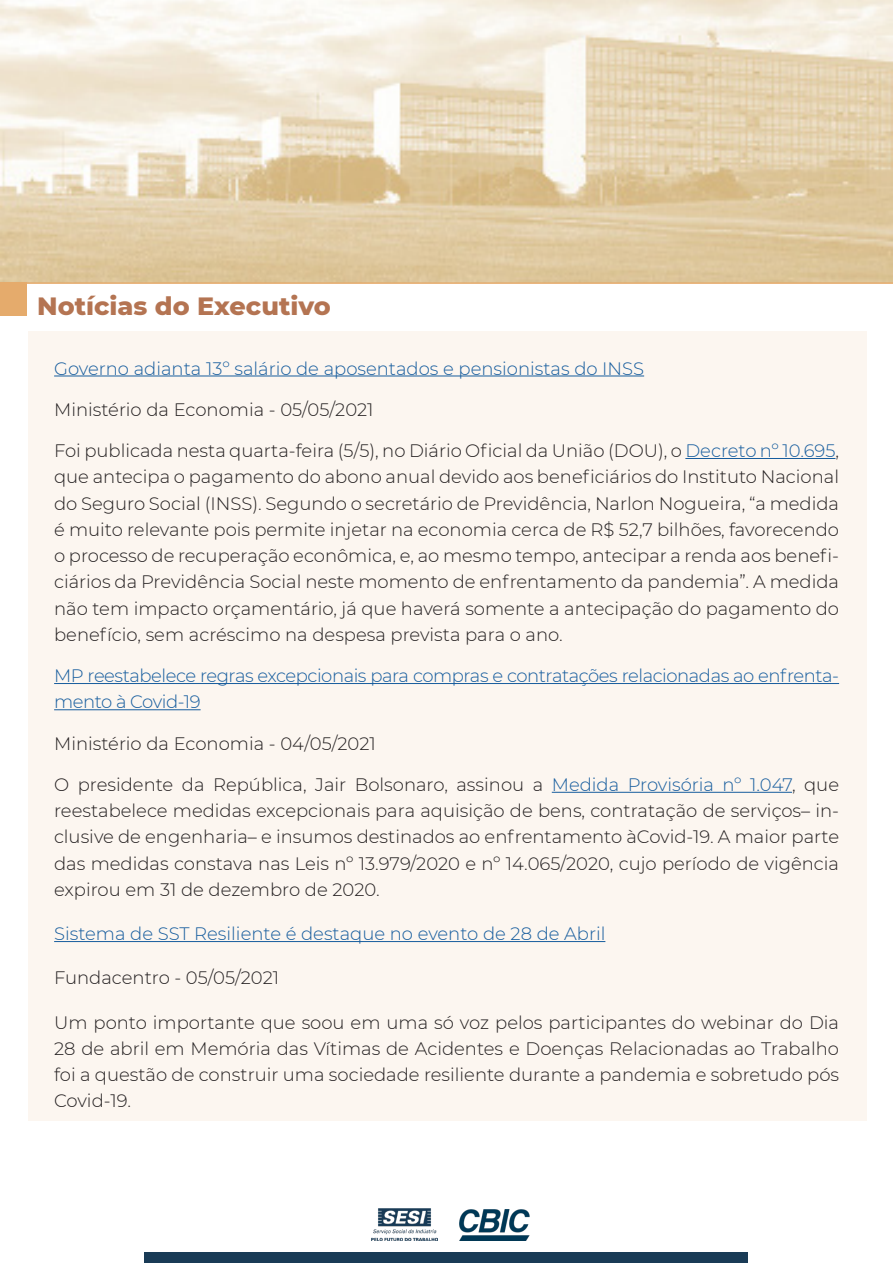
<style>
.page{position:relative;width:893px;height:1263px;background:#fff}
.page>*{position:absolute;margin:0;border:0;box-sizing:border-box;transform-origin:0 0}
.t1{font:800 25.5px "Montserrat";color:#b47452}
.t2{font:300 18px/26.2px "Montserrat";color:#231f20;text-align:justify}
.t3{font:300 18px/26.2px "Montserrat";letter-spacing:-.015em;color:#175d9e}
.s1{color:#175d9e}
</style>
<div class="page">
<div style="left:29px;top:332px;width:838px;height:789px;background:#fcf6f0"></div>
<hr style="left:54px;top:375px;width:590px;height:1px;background:#175d9e">
<hr style="left:685px;top:458px;width:150px;height:1px;background:#175d9e">
<hr style="left:54px;top:683px;width:785px;height:1px;background:#175d9e">
<hr style="left:54px;top:709px;width:147px;height:1px;background:#175d9e">
<hr style="left:552px;top:792px;width:240px;height:1px;background:#175d9e">
<hr style="left:54px;top:941px;width:551px;height:1px;background:#175d9e">
<img style="left:0;top:0;width:893px;height:282px">
<div style="left:0;top:282px;width:27px;height:34px;background:#e5ab6c"></div>
<hr style="left:3px;top:282px;width:890px;height:2px;background:#e5ab6c">
<div style="left:145px;top:1253px;width:603px;height:10px;background:#193b56"></div>
<img style="left:371px;top:1209px;width:66px;height:31px">
<img style="left:459px;top:1209px;width:71px;height:31px">
<p class="t1" style="left:37px;top:287px;width:295px">Notícias do Executivo</p>
<p class="t3" style="left:54px;top:355px;width:591px">Governo adianta 13º salário de aposentados e pensionistas do INSS</p>
<p class="t2" style="left:54px;top:396px;width:321px">Ministério da Economia - 05/05/2021</p>
<p class="t2" style="left:54px;top:437px;width:786px">Foi publicada nesta quarta-feira (5/5), no Diário Oficial da União (DOU), o <span class="s1">Decreto nº 10.695</span>, que antecipa o pagamento do abono anual devido aos beneficiários do Instituto Nacional do Seguro Social (INSS). Segundo o secretário de Previdência, Narlon Nogueira, “a medida é muito relevante pois permite injetar na economia cerca de R$ 52,7 bilhões, favorecendo o processo de recuperação econômica, e, ao mesmo tempo, antecipar a renda aos benefi&shy;ciários da Previdência Social neste momento de enfrentamento da pandemia”. A medida não tem impacto orçamentário, já que haverá somente a antecipação do pagamento do benefício, sem acréscimo na despesa prevista para o ano.</p>
<p class="t3" style="left:54px;top:662px;width:786px">MP reestabelece regras excepcionais para compras e contratações relacionadas ao enfrenta&shy;mento à Covid-19</p>
<p class="t2" style="left:54px;top:730px;width:323px">Ministério da Economia - 04/05/2021</p>
<p class="t2" style="left:54px;top:771px;width:786px">O presidente da República, Jair Bolsonaro, assinou a <span class="s1">Medida Provisória nº 1.047</span>, que reestabelece medidas excepcionais para aquisição de bens, contratação de serviços– in&shy;clusive de engenharia– e insumos destinados ao enfrentamento àCovid-19. A maior parte das medidas constava nas Leis nº 13.979/2020 e nº 14.065/2020, cujo período de vigência expirou em 31 de dezembro de 2020.</p>
<p class="t3" style="left:54px;top:920px;width:553px">Sistema de SST Resiliente é destaque no evento de 28 de Abril</p>
<p class="t2" style="left:54px;top:964px;width:227px">Fundacentro - 05/05/2021</p>
<p class="t2" style="left:54px;top:1009px;width:786px">Um ponto importante que soou em uma só voz pelos participantes do webinar do Dia 28 de abril em Memória das Vítimas de Acidentes e Doenças Relacionadas ao Trabalho foi a questão de construir uma sociedade resiliente durante a pandemia e sobretudo pós Covid-19.</p>
</div>
